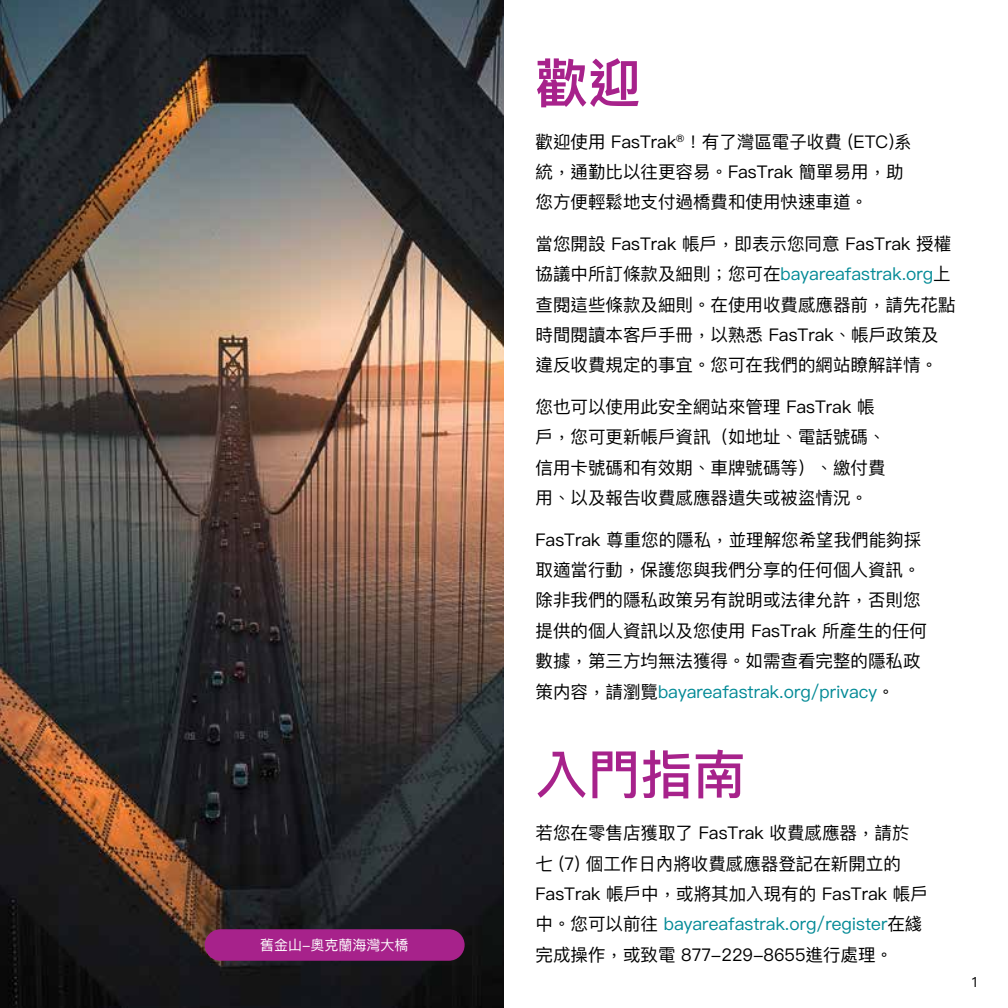
<style>
.page{position:relative;width:1008px;height:1008px;background:#fff}
.page>*{position:absolute;margin:0;border:0;box-sizing:border-box;transform-origin:0 0}
.t1{font:500 52.5px "Ping Fang HK";color:#a7228b}
.t2{font:600 52.5px "Ping Fang HK";color:#a7228b}
.t3{font:17.5px/30.4px "Ping Fang HK";color:#000}
.t4{font:14px "Ping Fang HK";color:#fff}
.t5{font:14px "Ping Fang HK";color:#000}
.s1{color:#038a96}
</style>
<div class="page">
<img style="left:0;top:0;width:504px;height:1008px">
<div style="left:205px;top:929px;width:260px;height:32px;background:#a7228b;border-radius:16px"></div>
<p class="t4" style="left:260px;top:936px;width:150px">舊金山-奧克蘭海灣大橋</p>
<h1 class="t2" style="left:536px;top:51px;width:106px">歡迎</h1>
<p class="t3" style="left:536px;top:126px;width:378px">歡迎使用 FasTrak<sup>®</sup>！有了灣區電子收費 (ETC)系統，通勤比以往更容易。FasTrak 簡單易用，助您方便輕鬆地支付過橋費和使用快速車道。</p>
<p class="t3" style="left:536px;top:228px;width:421px">當您開設 FasTrak 帳戶，即表示您同意 FasTrak 授權協議中所訂條款及細則；您可在<span class="s1">bayareafastrak.org</span>上查閱這些條款及細則。在使用收費感應器前，請先花點時間閱讀本客戶手冊，以熟悉 FasTrak、帳戶政策及違反收費規定的事宜。您可在我們的網站瞭解詳情。</p>
<p class="t3" style="left:536px;top:391px;width:351px">您也可以使用此安全網站來管理 FasTrak 帳戶，您可更新帳戶資訊（如地址、電話號碼、信用卡號碼和有效期、車牌號碼等）、繳付費用、以及報告收費感應器遺失或被盜情況。</p>
<p class="t3" style="left:536px;top:524px;width:393px">FasTrak 尊重您的隱私，並理解您希望我們能夠採取適當行動，保護您與我們分享的任何個人資訊。除非我們的隱私政策另有說明或法律允許，否則您提供的個人資訊以及您使用 FasTrak 所產生的任何數據，第三方均無法獲得。如需查看完整的隱私政策内容，請瀏覽<span class="s1">bayareafastrak.org/privacy</span>。</p>
<h1 class="t1" style="left:536px;top:742px;width:211px">入門指南</h1>
<p class="t3" style="left:536px;top:817px;width:394px">若您在零售店獲取了 FasTrak 收費感應器，請於七 (7) 個工作日內將收費感應器登記在新開立的<br>FasTrak 帳戶中，或將其加入現有的 FasTrak 帳戶中。您可以前往 <span class="s1">bayareafastrak.org/register</span>在綫完成操作，或致電 877-229-8655進行處理。</p>
<p class="t5" style="left:972px;top:973px;width:7px">1</p>
</div>
